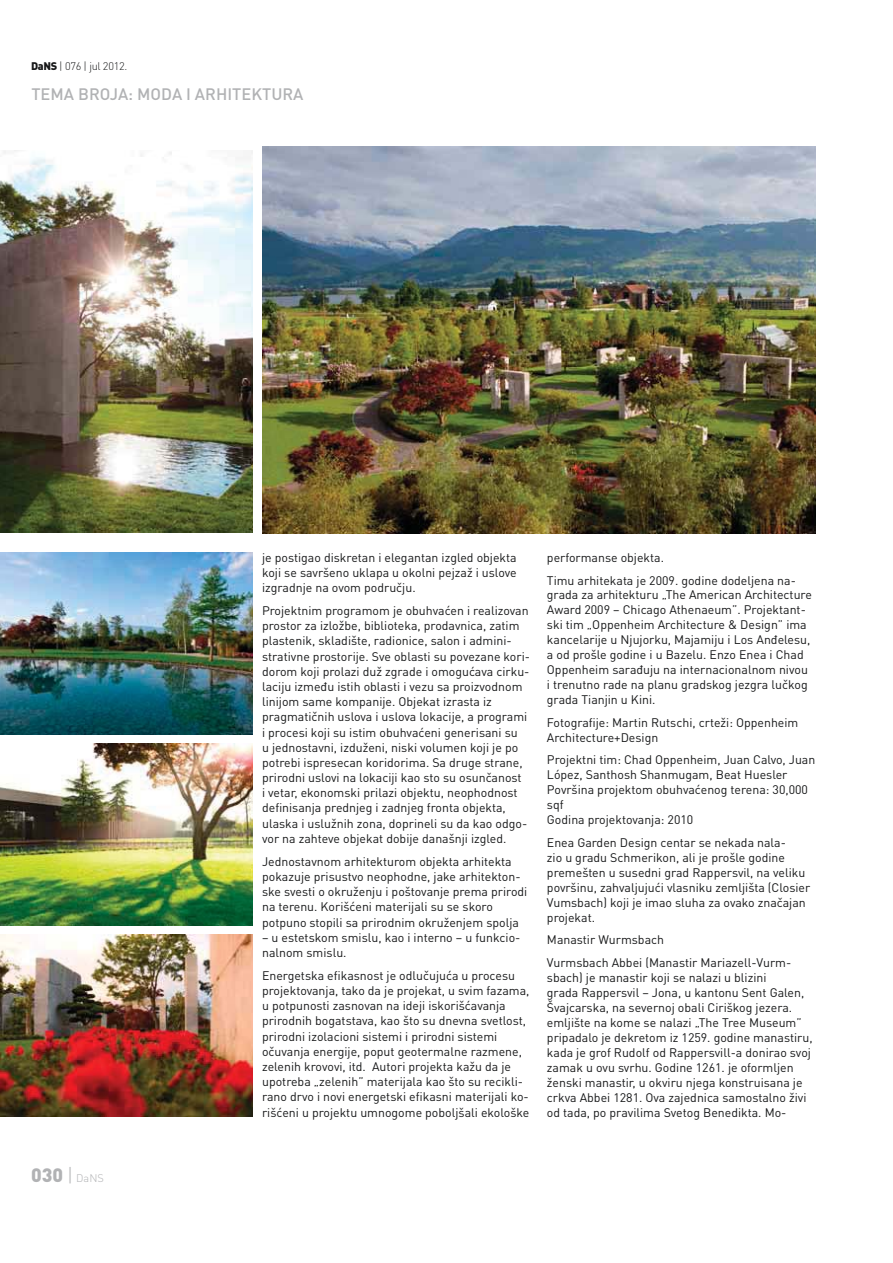
<style>
.page{position:relative;width:893px;height:1263px;background:#fff}
.page>*{position:absolute;margin:0;border:0;box-sizing:border-box;transform-origin:0 0}
.t1{font:500 16.5px "DIN Pro";color:#b1b2b4}
.t2{font:12.3px/15.1px "DIN Pro";color:#171819}
.t3{font:300 10.95px "DIN Pro";letter-spacing:-.025em;color:#171819}
.t4{font:300 10.95px "DIN Pro";color:#b1b2b4}
.s1{font-weight:900}
.s2{font-weight:900;font-size:19.2px}
.s3{font-size:19.2px}
</style>
<div class="page">
<img style="left:262px;top:146px;width:553px;height:387px">
<img style="left:0;top:934px;width:252px;height:182px">
<img style="left:0;top:743px;width:252px;height:183px">
<img style="left:0;top:150px;width:252px;height:383px">
<img style="left:0;top:552px;width:252px;height:183px">
<p class="t3" style="left:31px;top:60px;width:98px"><span class="s1">DaNS</span> | 076 | jul 2012.</p>
<h1 class="t1" style="left:31px;top:85px;width:273px">TEMA BROJA: MODA I ARHITEKTURA</h1>
<p class="t4" style="left:31px;top:1172px;width:74px"><span class="s2">030</span> <span class="s3">|</span> DaNS</p>
<p class="t2" style="left:262px;top:551px;width:256px;text-align:justify">je postigao diskretan i elegantan izgled objekta koji se savršeno uklapa u okolni pejzaž i uslove izgradnje na ovom području.</p>
<p class="t2" style="left:262px;top:604px;width:269px">Projektnim programom je obuhvaćen i realizovan prostor za izložbe, biblioteka, prodavnica, zatim plastenik, skladište, radionice, salon i admini&shy;strativne prostorije. Sve oblasti su povezane kori&shy;dorom koji prolazi duž zgrade i omogućava cirku&shy;laciju između istih oblasti i vezu sa proizvodnom linijom same kompanije. Objekat izrasta iz pragmatičnih uslova i uslova lokacije, a programi i procesi koji su istim obuhvaćeni generisani su<br>u jednostavni, izduženi, niski volumen koji je po potrebi ispresecan koridorima. Sa druge strane, prirodni uslovi na lokaciji kao sto su osunčanost<br>i vetar, ekonomski prilazi objektu, neophodnost definisanja prednjeg i zadnjeg fronta objekta, ulaska i uslužnih zona, doprineli su da kao odgo&shy;vor na zahteve objekat dobije današnji izgled.</p>
<p class="t2" style="left:262px;top:855px;width:267px">Jednostavnom arhitekturom objekta arhitekta pokazuje prisustvo neophodne, jake arhitekton&shy;ske svesti o okruženju i poštovanje prema prirodi na terenu. Korišćeni materijali su se skoro potpuno stopili sa prirodnim okruženjem spolja</p>
<p class="t2" style="left:262px;top:931px;width:260px">– u estetskom smislu, kao i interno – u funkcio&shy;nalnom smislu.</p>
<p class="t2" style="left:262px;top:969px;width:269px">Energetska efikasnost je odlučujuća u procesu projektovanja, tako da je projekat, u svim fazama, u potpunosti zasnovan na ideji iskorišćavanja prirodnih bogatstava, kao što su dnevna svetlost, prirodni izolacioni sistemi i prirodni sistemi očuvanja energije, poput geotermalne razmene, zelenih krovovi, itd. Autori projekta kažu da je upotreba „zelenih” materijala kao što su recikli&shy;rano drvo i novi energetski efikasni materijali ko&shy;rišćeni u projektu umnogome poboljšali ekološke</p>
<p class="t2" style="left:547px;top:548px;width:250px;line-height:22.6px">performanse objekta.<br>Timu arhitekata je 2009. godine dodeljena na-</p>
<p class="t2" style="left:547px;top:589px;width:266px">grada za arhitekturu „The American Architecture Award 2009 – Chicago Athenaeum”. Projektant&shy;ski tim „Oppenheim Architecture &amp; Design” ima kancelarije u Njujorku, Majamiju i Los Anđelesu, a od prošle godine i u Bazelu. Enzo Enea i Chad Oppenheim sarađuju na internacionalnom nivou i trenutno rade na planu gradskog jezgra lučkog grada Tianjin u Kini.</p>
<p class="t2" style="left:547px;top:716px;width:253px">Fotografije: Martin Rutschi, crteži: Oppenheim<br>Architecture+Design</p>
<p class="t2" style="left:547px;top:754px;width:270px">Projektni tim: Chad Oppenheim, Juan Calvo, Juan López, Santhosh Shanmugam, Beat Huesler Površina projektom obuhvaćenog terena: 30,000 sqf<br>Godina projektovanja: 2010</p>
<p class="t2" style="left:547px;top:836px;width:265px">Enea Garden Design centar se nekada nala-<br>zio u gradu Schmerikon, ali je prošle godine premešten u susedni grad Rappersvil, na veliku površinu, zahvaljujući vlasniku zemljišta (Closier Vumsbach) koji je imao sluha za ovako značajan projekat.</p>
<p class="t2" style="left:547px;top:930px;width:246px;line-height:22.6px">Manastir Wurmsbach<br>Vurmsbach Abbei (Manastir Mariazell-Vurm-</p>
<p class="t2" style="left:547px;top:972px;width:267px">sbach) je manastir koji se nalazi u blizini<br>grada Rappersvil – Jona, u kantonu Sent Galen, Švajcarska, na severnoj obali Ciriškog jezera. emljište na kome se nalazi „The Tree Museum” pripadalo je dekretom iz 1259. godine manastiru, kada je grof Rudolf od Rappersvill-a donirao svoj zamak u ovu svrhu. Godine 1261. je oformljen ženski manastir, u okviru njega konstruisana je crkva Abbei 1281. Ova zajednica samostalno živi od tada, po pravilima Svetog Benedikta. Mo-</p>
</div>
